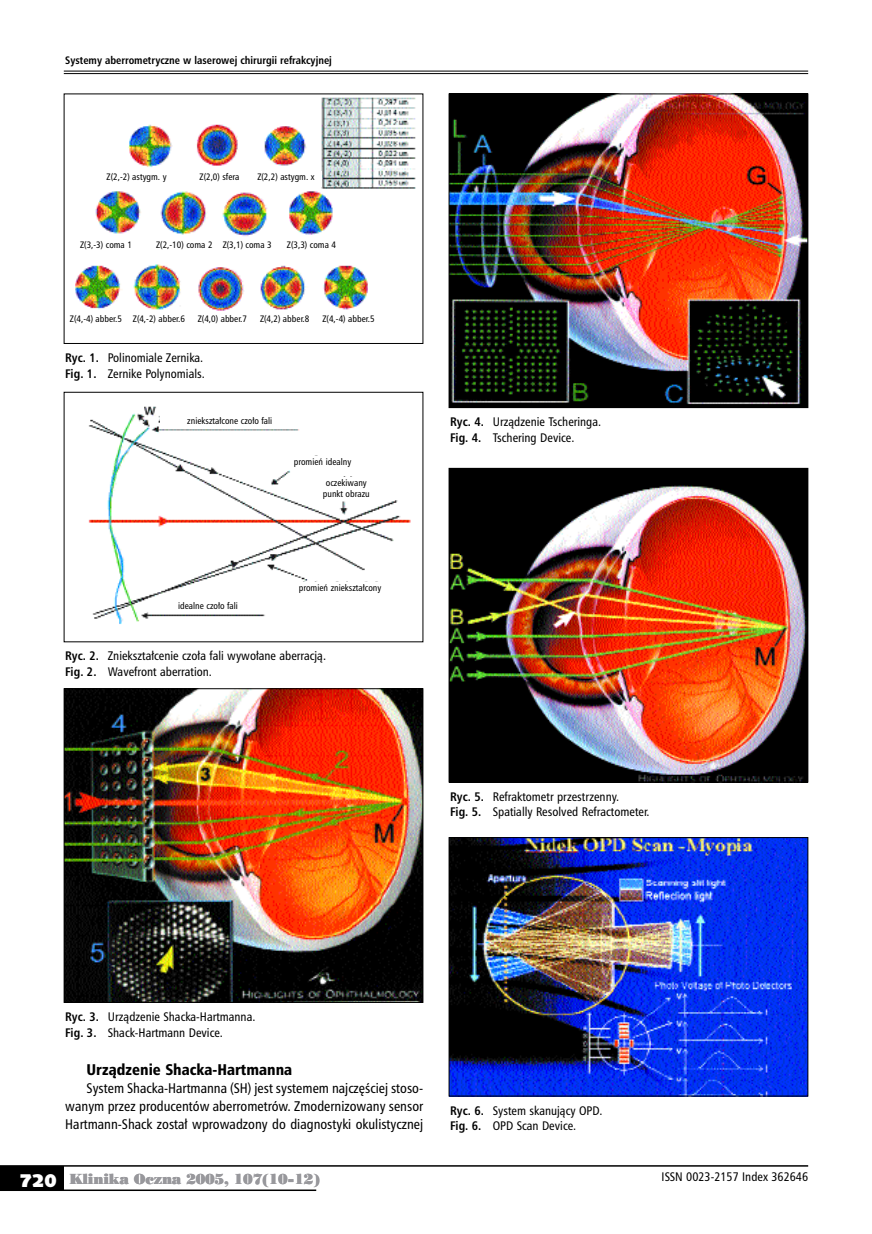
<style>
.page{position:relative;width:872px;height:1234px;background:#fff}
.page>*{position:absolute;margin:0;border:0;box-sizing:border-box;transform-origin:0 0}
.t1{font:15px "Humnst 777 Blk Cn PL";color:#000}
.t2{font:13.5px/18px "Humnst 777 Cn PL";color:#000;text-align:justify}
.t3{font:13.5px "Poster Bodoni PL";letter-spacing:-.015em;color:#98989c}
.t4{font:12px/15.8px "Humnst 777 Cn PL";color:#000}
.t5{font:700 10.5px "Humnst 777 Cn PL";color:#000}
.t6{font:9px/10.5px "Humnst 777 Cn PL";color:#000;text-align:center}
.s1{font-weight:700}
.s2{font-family:"Humanst 531 U Blk PL";font-size:18px;color:#fff}
</style>
<div class="page">
<hr style="left:64px;top:71px;width:744px;height:1px;background:#000">
<hr style="left:64px;top:73px;width:744px;height:1px;background:#000">
<div style="left:0;top:1165px;width:64px;height:24px;background:#000"></div>
<hr style="left:0;top:1164px;width:808px;height:2px;background:#000">
<hr style="left:0;top:1189px;width:316px;height:1px;background:#000">
<img style="left:75px;top:97px;width:341px;height:214px">
<div style="left:64px;top:94px;width:359px;height:250px;border:1px solid #000"></div>
<div style="left:153px;top:95px;width:145px;height:25px;background:#fff"></div>
<img style="left:88px;top:406px;width:323px;height:218px">
<img style="left:66px;top:690px;width:355px;height:310px">
<div style="left:64px;top:688px;width:359px;height:314px;border:1px solid #000"></div>
<img style="left:451px;top:96px;width:355px;height:310px">
<div style="left:449px;top:94px;width:359px;height:314px;border:1px solid #000"></div>
<img style="left:451px;top:470px;width:355px;height:310px">
<div style="left:449px;top:468px;width:359px;height:314px;border:1px solid #000"></div>
<img style="left:451px;top:839px;width:355px;height:255px">
<div style="left:449px;top:837px;width:359px;height:259px;border:1px solid #000"></div>
<div style="left:105px;top:171px;width:216px;height:16px;background:#fff"></div>
<div style="left:79px;top:239px;width:272px;height:16px;background:#fff"></div>
<div style="left:160px;top:415px;width:139px;height:13px;background:#fff"></div>
<div style="left:152px;top:600px;width:112px;height:13px;background:#fff"></div>
<div style="left:259px;top:456px;width:127px;height:13px;background:#fff"></div>
<div style="left:270px;top:582px;width:140px;height:13px;background:#fff"></div>
<div style="left:304px;top:477px;width:84px;height:24px;background:#fff"></div>
<p class="t5" style="left:65px;top:53px;width:268px">Systemy aberrometryczne w laserowej chirurgii refrakcyjnej</p>
<p class="t6" style="left:107px;top:172px;width:62px">Z(2,-2) astygm. y</p>
<p class="t6" style="left:200px;top:172px;width:41px">Z(2,0) sfera</p>
<p class="t6" style="left:257px;top:172px;width:59px">Z(2,2) astygm. x</p>
<p class="t6" style="left:80px;top:239px;width:53px">Z(3,-3) coma 1</p>
<p class="t6" style="left:156px;top:239px;width:117px">Z(2,-10) coma 2 Z(3,1) coma 3</p>
<p class="t6" style="left:287px;top:239px;width:51px">Z(3,3) coma 4</p>
<p class="t6" style="left:70px;top:313px;width:116px">Z(4,-4) abber.5 Z(4,-2) abber.6</p>
<p class="t6" style="left:198px;top:313px;width:51px">Z(4,0) abber.7</p>
<p class="t6" style="left:260px;top:313px;width:51px">Z(4,2) abber.8</p>
<p class="t6" style="left:322px;top:313px;width:54px">Z(4,-4) abber.5</p>
<p class="t4" style="left:65px;top:349px;width:141px"><span class="s1">Ryc. 1.</span> Polinomiale Zernika.<br><span class="s1">Fig. 1.</span> Zernike Polynomials.</p>
<p class="t6" style="left:187px;top:415px;width:87px">zniekształcone czoło fali</p>
<p class="t6" style="left:294px;top:456px;width:59px">promień idealny</p>
<p class="t6" style="left:323px;top:477px;width:48px">oczekiwany punkt obrazu</p>
<p class="t6" style="left:178px;top:600px;width:61px">idealne czoło fali</p>
<p class="t6" style="left:299px;top:582px;width:84px">promień zniekształcony</p>
<p class="t4" style="left:65px;top:648px;width:262px"><span class="s1">Ryc. 2.</span> Zniekształcenie czoła fali wywołane aberracją.<br><span class="s1">Fig. 2.</span> Wavefront aberration.</p>
<p class="t4" style="left:450px;top:413px;width:152px"><span class="s1">Ryc. 4.</span> Urządzenie Tscheringa.<br><span class="s1">Fig. 4.</span> Tschering Device.</p>
<p class="t4" style="left:450px;top:788px;width:201px"><span class="s1">Ryc. 5.</span> Refraktometr przestrzenny.<br><span class="s1">Fig. 5.</span> Spatially Resolved Refractometer.</p>
<p class="t4" style="left:65px;top:1008px;width:192px"><span class="s1">Ryc. 3.</span> Urządzenie Shacka-Hartmanna.<br><span class="s1">Fig. 3.</span> Shack-Hartmann Device.</p>
<p class="t1" style="left:87px;top:1059px;width:207px">Urządzenie Shacka-Hartmanna</p>
<p class="t2" style="left:65px;top:1078px;width:359px;text-indent:21px">System Shacka-Hartmanna (SH) jest systemem najczęściej stoso&shy;wanym przez producentów aberrometrów. Zmodernizowany sensor Hartmann-Shack został wprowadzony do diagnostyki okulistycznej</p>
<p class="t4" style="left:450px;top:1101px;width:154px"><span class="s1">Ryc. 6.</span> System skanujący OPD.<br><span class="s1">Fig. 6.</span> OPD Scan Device.</p>
<p class="t3" style="left:20px;top:1169px;width:302px"><span class="s2">720</span> Klinika Oczna 2005, 107(10-12)</p>
<p class="t4" style="left:661px;top:1168px;width:148px">ISSN 0023-2157 Index 362646</p>
</div>
